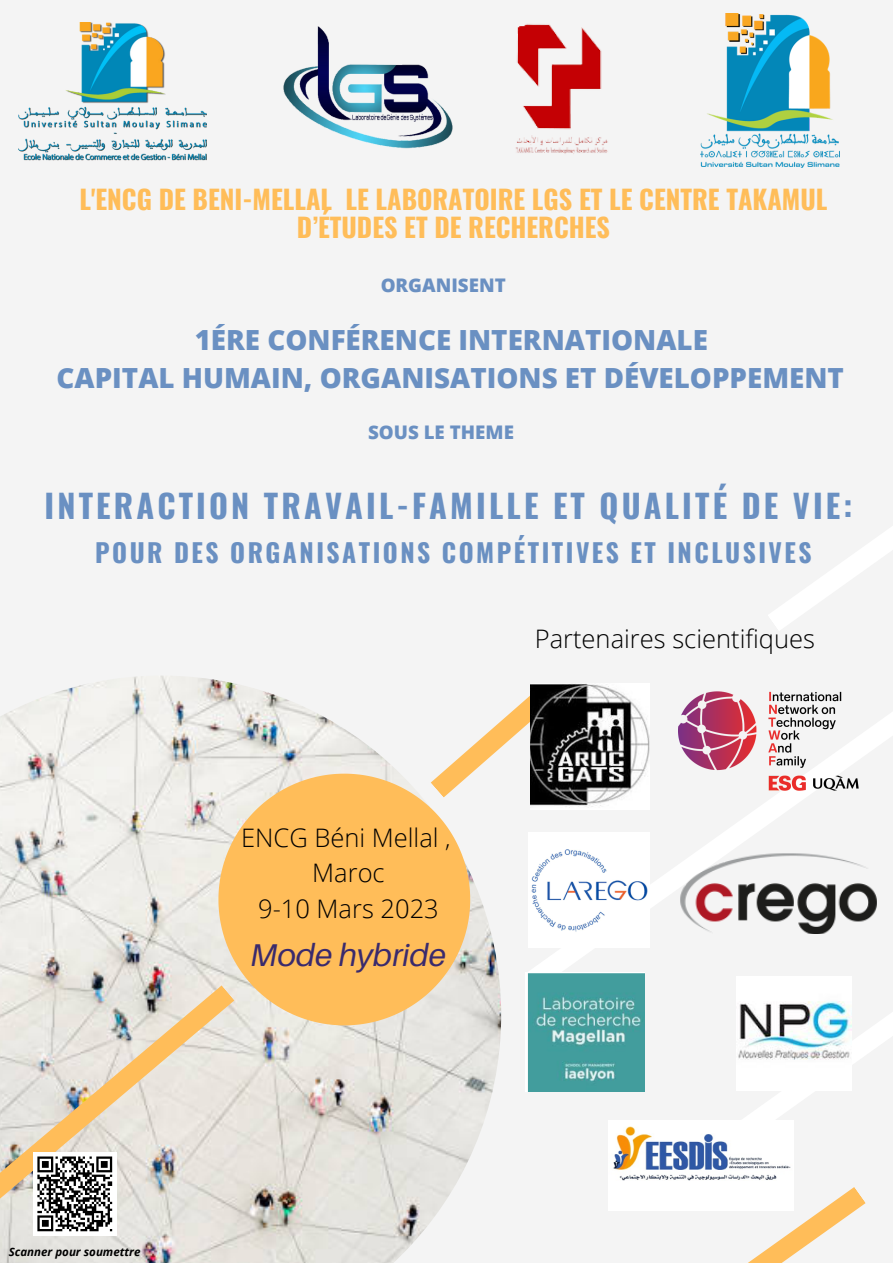
<style>
.page{position:relative;width:893px;height:1263px;background:#f4f4f4}
.page>*{position:absolute;margin:0;border:0;box-sizing:border-box;transform-origin:0 0}
.t1{font:700 32.33px "Oswald";letter-spacing:.095em;color:#6a90c2}
.t2{font:italic 31.5px "Aileron";color:#3a2a6d}
.t3{font:800 27.75px/38.8px "Open Sans";color:#6a90c2;text-align:center}
.t4{font:700 26.25px/27.6px "Oswald";color:#ffbd59;text-align:center}
.t5{font:700 25.58px "Oswald";letter-spacing:.095em;color:#6a90c2}
.t6{font:300 25.5px/35.4px "Open Sans";color:#000;text-align:center}
.t7{font:800 18.75px "Open Sans";color:#6a90c2}
.t8{font:italic 700 11.55px "Open Sans";color:#000}
</style>
<div class="page">
<img style="left:0;top:676px;width:501px;height:587px">
<svg style="left:218px;top:774px;width:252px;height:251px;background:#fac574"></svg>
<svg style="left:0;top:985px;width:234px;height:278px;background:#e3dacb"></svg>
<svg style="left:743px;top:989px;width:150px;height:187px"></svg>
<svg style="left:768px;top:527px;width:125px;height:103px"></svg>
<svg style="left:430px;top:690px;width:100px;height:107px"></svg>
<svg style="left:740px;top:1187px;width:126px;height:76px"></svg>
<img style="left:18px;top:22px;width:188px;height:139px">
<svg style="left:525px;top:700px;width:368px;height:289px"></svg>
<img style="left:678px;top:691px;width:207px;height:106px">
<img style="left:528px;top:832px;width:121px;height:116px">
<img style="left:736px;top:976px;width:115px;height:115px">
<img style="left:530px;top:684px;width:119px;height:125px">
<img style="left:701px;top:13px;width:139px;height:154px">
<img style="left:283px;top:27px;width:170px;height:122px">
<img style="left:608px;top:1120px;width:185px;height:90px">
<div style="left:33px;top:1152px;width:84px;height:84px;background:#fff"></div>
<svg style="left:37px;top:1156px;width:76px;height:76px"></svg>
<img style="left:678px;top:849px;width:200px;height:85px">
<img style="left:525px;top:972px;width:120px;height:119px">
<img style="left:515px;top:24px;width:93px;height:130px">
<p class="t4" style="left:79px;top:185px;width:749px">L'ENCG DE BENI-MELLAL LE LABORATOIRE LGS ET LE CENTRE TAKAMUL<br>D’ÉTUDES ET DE RECHERCHES</p>
<p class="t7" style="left:381px;top:272px;width:127px">ORGANISENT</p>
<p class="t3" style="left:57px;top:319px;width:789px">1ÉRE CONFÉRENCE INTERNATIONALE<br>CAPITAL HUMAIN, ORGANISATIONS ET DÉVELOPPEMENT</p>
<p class="t7" style="left:368px;top:419px;width:147px">SOUS LE THEME</p>
<p class="t1" style="left:45px;top:480px;width:809px">INTERACTION TRAVAIL-FAMILLE ET QUALITÉ DE VIE:</p>
<p class="t5" style="left:95px;top:532px;width:718px">POUR DES ORGANISATIONS COMPÉTITIVES ET INCLUSIVES</p>
<p class="t6" style="left:241px;top:819px;width:211px">ENCG Béni Mellal ,<br>Maroc<br>9-10 Mars 2023</p>
<p class="t2" style="left:250px;top:935px;width:197px">Mode hybride</p>
<p class="t6" style="left:535px;top:621px;width:282px">Partenaires scientifiques</p>
<p class="t8" style="left:9px;top:1243px;width:133px">Scanner pour soumettre</p>
</div>
